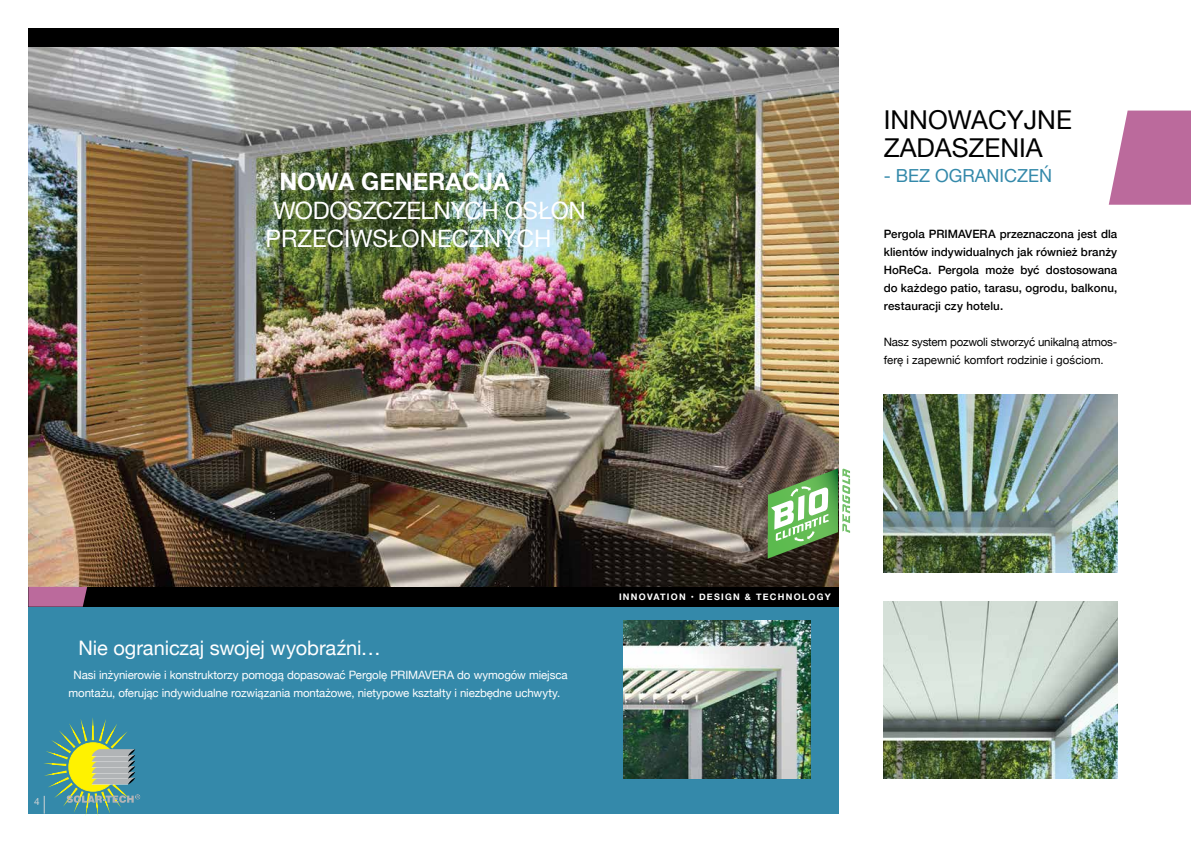
<style>
.page{position:relative;width:1191px;height:842px;background:#fff}
.page>*{position:absolute;margin:0;border:0;box-sizing:border-box;transform-origin:0 0}
.t1{font:26px/28px "Helvetica Neue";color:#000}
.t2{font:24px/28.8px "Helvetica Neue";color:#fff}
.t3{font:700 24px "Helvetica Neue";color:#fff}
.t4{font:20px "Helvetica Neue";letter-spacing:-.005em;color:#fff}
.t5{font:18px "Helvetica Neue";color:#3489aa}
.t6{font:500 11.5px/18px "Helvetica Neue";letter-spacing:.01em;color:#000;text-align:justify}
.t7{font:11.5px/18px "Helvetica Neue";letter-spacing:-.01em;color:#fff}
.t8{font:11.5px/18px "Helvetica Neue";letter-spacing:-.02em;color:#000}
.t9{font:10px "Helvetica Neue";color:#d1d3d4}
.t10{font:700 9px "Helvetica Neue";letter-spacing:.14em;color:#fff}
</style>
<div class="page">
<div style="left:28px;top:602px;width:810px;height:212px;background:#3489aa"></div>
<img style="left:28px;top:47px;width:810px;height:540px">
<img style="left:883px;top:601px;width:234px;height:178px">
<img style="left:883px;top:395px;width:234px;height:177px">
<img style="left:624px;top:620px;width:186px;height:159px">
<div style="left:28px;top:587px;width:810px;height:20px;background:#000"></div>
<svg style="left:28px;top:587px;width:59px;height:20px"></svg>
<svg style="left:1108px;top:111px;width:83px;height:94px"></svg>
<svg style="left:767px;top:468px;width:83px;height:91px"></svg>
<div style="left:28px;top:28px;width:810px;height:19px;background:#000"></div>
<svg style="left:44px;top:796px;width:1px;height:18px"></svg>
<svg style="left:52px;top:725px;width:88px;height:83px"></svg>
<h2 class="t3" style="left:279px;top:162px;width:232px">NOWA GENERACJA</h2>
<h2 class="t2" style="left:265px;top:197px;width:322px;text-indent:8px">WODOSZCZELNYCH OSŁON<br>PRZECIWSŁONECZNYCH</h2>
<h1 class="t1" style="left:883px;top:107px;width:190px">INNOWACYJNE<br>ZADASZENIA</h1>
<h3 class="t5" style="left:883px;top:163px;width:170px">- BEZ OGRANICZEŃ</h3>
<p class="t6" style="left:883px;top:224px;width:235px">Pergola PRIMAVERA przeznaczona jest dla klientów indywidualnych jak również branży HoReCa. Pergola może być dostosowana do każdego patio, tarasu, ogrodu, balkonu, restauracji czy hotelu.</p>
<p class="t8" style="left:883px;top:334px;width:235px">Nasz system pozwoli stworzyć unikalną atmos&shy;ferę i zapewnić komfort rodzinie i gościom.</p>
<h3 class="t4" style="left:78px;top:633px;width:304px">Nie ograniczaj swojej wyobraźni…</h3>
<p class="t7" style="left:68px;top:666px;width:501px;text-indent:5px">Nasi inżynierowie i konstruktorzy pomogą dopasować Pergolę PRIMAVERA do wymogów miejsca montażu, oferując indywidualne rozwiązania montażowe, nietypowe kształty i niezbędne uchwyty.</p>
<p class="t9" style="left:34px;top:794px;width:7px">4</p>
<p class="t10" style="left:619px;top:590px;width:213px">INNOVATION • DESIGN &amp; TECHNOLOGY</p>
</div>
